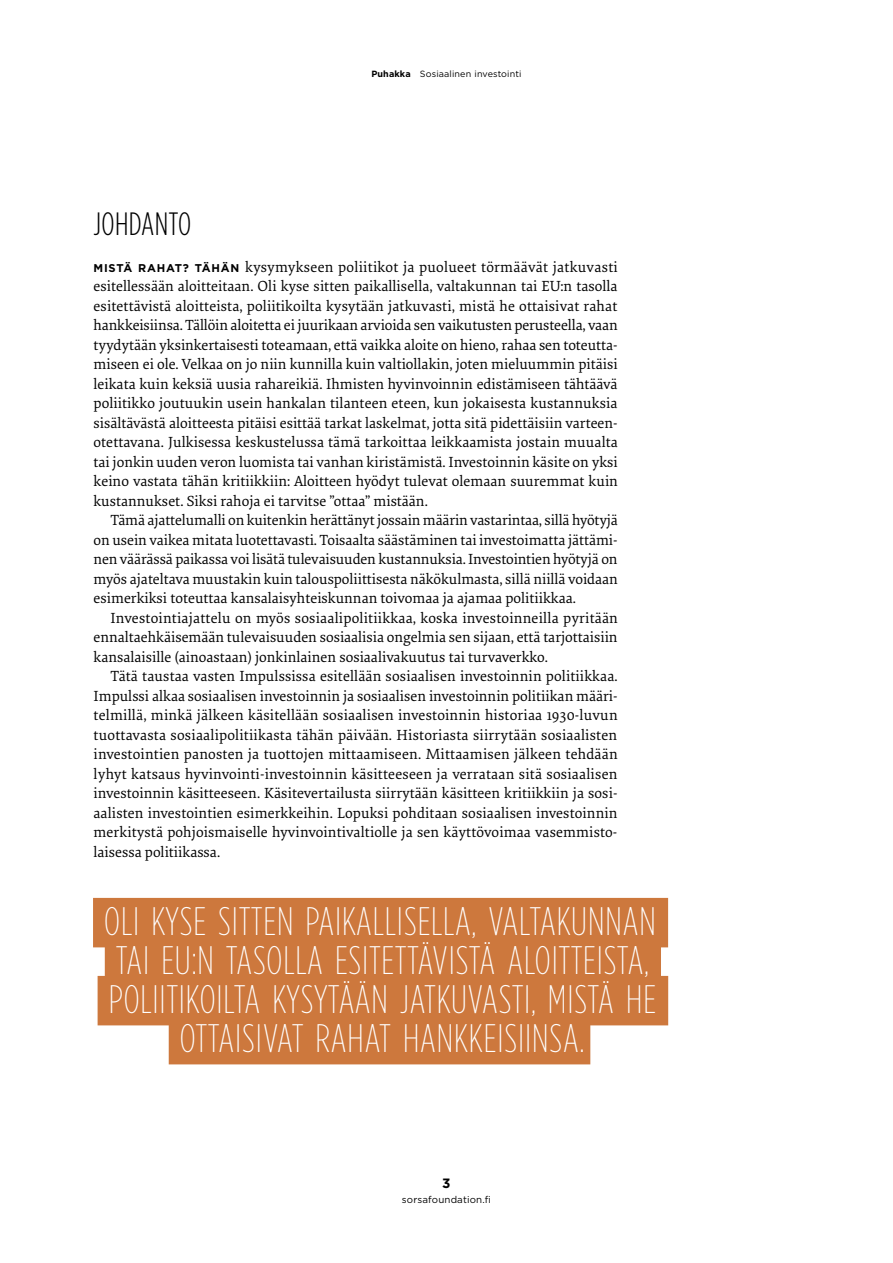
<style>
.page{position:relative;width:893px;height:1263px;background:#fff}
.page>*{position:absolute;margin:0;border:0;box-sizing:border-box;transform-origin:0 0}
.t1{font:200 39.75px/39px "Gotham Condensed";letter-spacing:.025em;color:#fff;text-align:center}
.t2{font:300 32.25px "Gotham Condensed";letter-spacing:.015em;color:#000}
.t3{font:15.3px/19.5px "Elena Basic";letter-spacing:.005em;color:#000;text-align:justify}
.t4{font:700 13.5px "Gotham";color:#000}
.t5{font:9.75px "Gotham";letter-spacing:.015em;color:#000}
.t6{font:9px "Gotham";letter-spacing:.015em;color:#000}
.s1{font-weight:700}
.s2{font-family:"Gotham";font-weight:700;font-size:11.25px}
</style>
<div class="page">
<div style="left:93px;top:898px;width:575px;height:49px;background:#cd783d"></div>
<div style="left:105px;top:937px;width:556px;height:49px;background:#cd783d"></div>
<div style="left:98px;top:976px;width:570px;height:49px;background:#cd783d"></div>
<div style="left:169px;top:1015px;width:421px;height:49px;background:#cd783d"></div>
<p class="t6" style="left:371px;top:68px;width:152px"><span class="s1">Puhakka</span> Sosiaalinen investointi</p>
<h2 class="t2" style="left:94px;top:205px;width:99px">JOHDANTO</h2>
<p class="t3" style="left:94px;top:256px;width:526px"><span class="s2">MISTÄ RAHAT? TÄHÄN</span> kysymykseen poliitikot ja puolueet törmäävät jatkuvasti esitellessään aloitteitaan. Oli kyse sitten paikallisella, valtakunnan tai EU:n tasolla esitettävistä aloitteista, poliitikoilta kysytään jatkuvasti, mistä he ottaisivat rahat hankkeisiinsa. Tällöin aloitetta ei juurikaan arvioida sen vaikutusten perusteella, vaan tyydytään yksinkertaisesti toteamaan, että vaikka aloite on hieno, rahaa sen toteutta&shy;miseen ei ole. Velkaa on jo niin kunnilla kuin valtiollakin, joten mieluummin pitäisi leikata kuin keksiä uusia rahareikiä. Ihmisten hyvinvoinnin edistämiseen tähtäävä poliitikko joutuukin usein hankalan tilanteen eteen, kun jokaisesta kustannuksia sisältävästä aloitteesta pitäisi esittää tarkat laskelmat, jotta sitä pidettäisiin varteen&shy;otettavana. Julkisessa keskustelussa tämä tarkoittaa leikkaamista jostain muualta tai jonkin uuden veron luomista tai vanhan kiristämistä. Investoinnin käsite on yksi keino vastata tähän kritiikkiin: Aloitteen hyödyt tulevat olemaan suuremmat kuin kustannukset. Siksi rahoja ei tarvitse ”ottaa” mistään.</p>
<p class="t3" style="left:94px;top:510px;width:526px;text-indent:17px">Tämä ajattelumalli on kuitenkin herättänyt jossain määrin vastarintaa, sillä hyötyjä on usein vaikea mitata luotettavasti. Toisaalta säästäminen tai investoimatta jättämi&shy;nen väärässä paikassa voi lisätä tulevaisuuden kustannuksia. Investointien hyötyjä on myös ajateltava muustakin kuin talouspoliittisesta näkökulmasta, sillä niillä voidaan esimerkiksi toteuttaa kansalaisyhteiskunnan toivomaa ja ajamaa politiikkaa.</p>
<p class="t3" style="left:94px;top:607px;width:526px;text-indent:17px">Investointiajattelu on myös sosiaalipolitiikkaa, koska investoinneilla pyritään ennaltaehkäisemään tulevaisuuden sosiaalisia ongelmia sen sijaan, että tarjottaisiin kansalaisille (ainoastaan) jonkinlainen sosiaalivakuutus tai turvaverkko.</p>
<p class="t3" style="left:94px;top:666px;width:526px;text-align:left;text-indent:17px">Tätä taustaa vasten Impulssissa esitellään sosiaalisen investoinnin politiikkaa.<br>Impulssi alkaa sosiaalisen investoinnin ja sosiaalisen investoinnin politiikan määri&shy;telmillä, minkä jälkeen käsitellään sosiaalisen investoinnin historiaa 1930-luvun tuottavasta sosiaalipolitiikasta tähän päivään. Historiasta siirrytään sosiaalisten investointien panosten ja tuottojen mittaamiseen. Mittaamisen jälkeen tehdään lyhyt katsaus hyvinvointi-investoinnin käsitteeseen ja verrataan sitä sosiaalisen investoinnin käsitteeseen. Käsitevertailusta siirrytään käsitteen kritiikkiin ja sosi&shy;aalisten investointien esimerkkeihin. Lopuksi pohditaan sosiaalisen investoinnin merkitystä pohjoismaiselle hyvinvointivaltiolle ja sen käyttövoimaa vasemmisto&shy;laisessa politiikassa.</p>
<h1 class="t1" style="left:104px;top:901px;width:553px">OLI KYSE SITTEN PAIKALLISELLA, VALTAKUNNAN TAI EU:N TASOLLA ESITETTÄVISTÄ ALOITTEISTA, POLIITIKOILTA KYSYTÄÄN JATKUVASTI, MISTÄ HE OTTAISIVAT RAHAT HANKKEISIINSA.</h1>
<p class="t4" style="left:442px;top:1174px;width:10px">3</p>
<p class="t5" style="left:402px;top:1193px;width:91px">sorsafoundation.fi</p>
</div>
